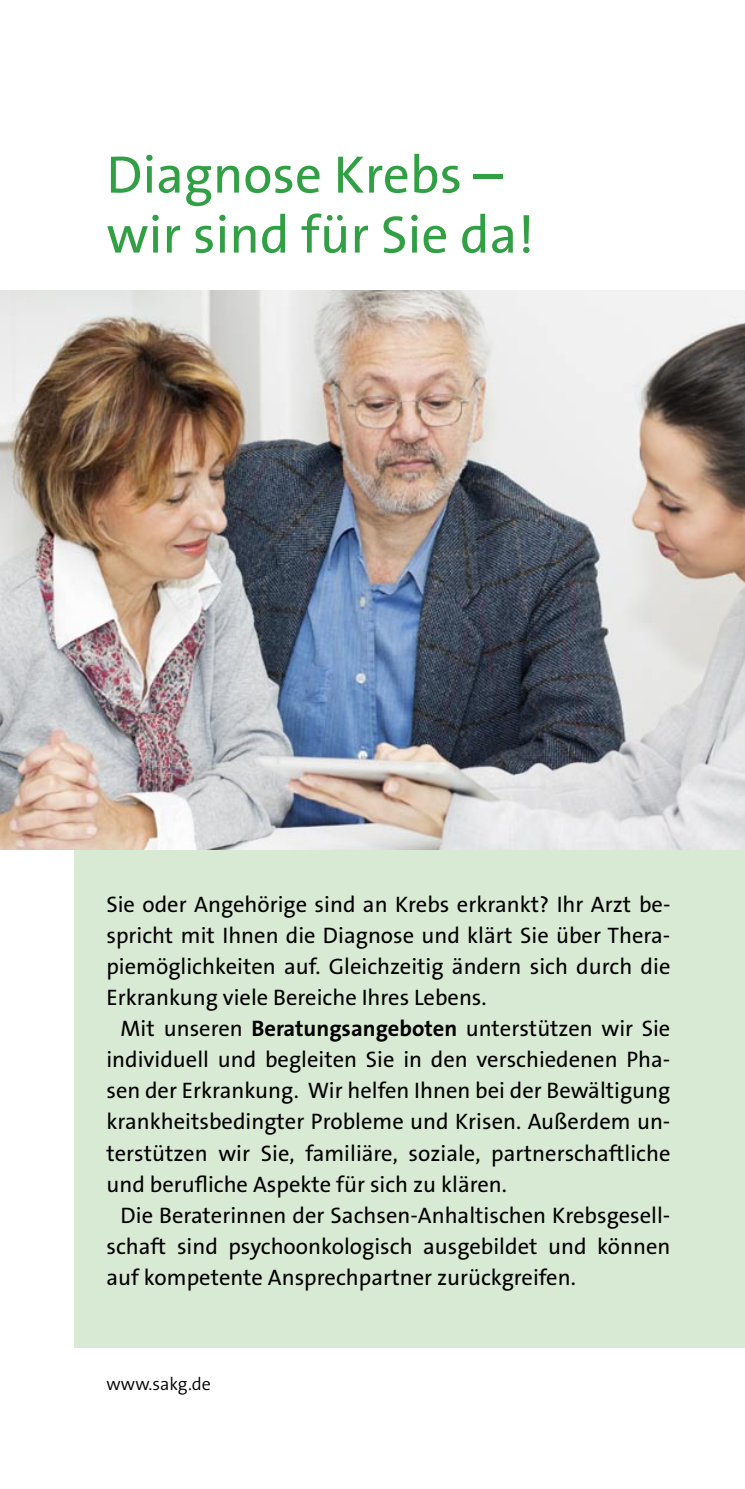
<style>
.page{position:relative;width:745px;height:1489px;background:#fff}
.page>*{position:absolute;margin:0;border:0;box-sizing:border-box;transform-origin:0 0}
.t1{font:53px/60px "The Sans B5 Plain";color:#319f44}
.t2{font:22.5px/31px "The Sans B5 Plain";color:#000;text-align:justify}
.t3{font:300 18px "The Sans B4";color:#000}
.s1{font-family:"The Sans B7";font-weight:700}
</style>
<div class="page">
<div style="left:75px;top:290px;width:669px;height:1056px;background:#d9ead4"></div>
<img style="left:0;top:290px;width:744px;height:559px">
<h1 class="t1" style="left:106px;top:146px;width:429px">Diagnose Krebs – wir sind für Sie da!</h1>
<p class="t2" style="left:106px;top:889px;width:565px">Sie oder Angehörige sind an Krebs erkrankt? Ihr Arzt be&shy;spricht mit Ihnen die Diagnose und klärt Sie über Thera&shy;piemöglichkeiten auf. Gleichzeitig ändern sich durch die Erkrankung viele Bereiche Ihres Lebens.</p>
<p class="t2" style="left:106px;top:1013px;width:565px;text-indent:14px">Mit unseren <span class="s1">Beratungsangeboten</span> unterstützen wir Sie individuell und begleiten Sie in den verschiedenen Pha&shy;sen der Erkrankung. Wir helfen Ihnen bei der Bewältigung krankheitsbedingter Probleme und Krisen. Außerdem un&shy;terstützen wir Sie, familiäre, soziale, partnerschaftliche und berufliche Aspekte für sich zu klären.</p>
<p class="t2" style="left:106px;top:1200px;width:565px;text-indent:14px">Die Beraterinnen der Sachsen-Anhaltischen Krebsgesell&shy;schaft sind psychoonkologisch ausgebildet und können auf kompetente Ansprechpartner zurückgreifen.</p>
<p class="t3" style="left:106px;top:1374px;width:106px">www.sakg.de</p>
</div>
